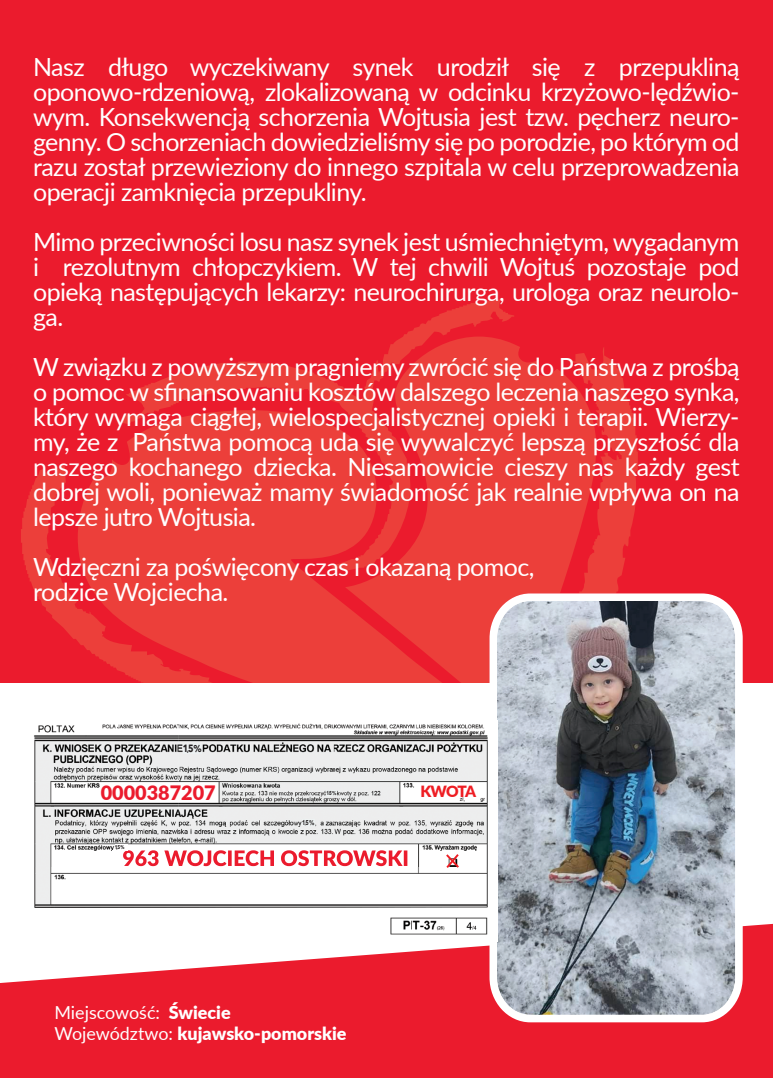
<style>
.page{position:relative;width:773px;height:1078px;background:#fff}
.page>*{position:absolute;margin:0;border:0;box-sizing:border-box;transform-origin:0 0}
.t1{font:25px/25px "Lato";letter-spacing:-.025em;color:#fff;text-align:justify}
.t2{font:900 19.75px "Lato";color:#eb1b2d}
.t3{font:900 18px/21.5px "Lato";color:#fff}
.t4{font:900 15.5px "Lato";letter-spacing:-.07em;color:#ee1d23}
.t5{font:700 10.5px "Avenir Next LT Pro";color:#231f20;scale:.81 1}
.t6{font:700 7px "Arial";color:#231f20;scale:.81 1}
.t7{font:700 5.75px "Arial";color:#231f20;scale:.81 1}
.t8{font:700 5.5px "Avenir Next LT Pro";color:#231f20;scale:.81 1}
.s1{font-size:8.25px}
.s2{font-size:9.75px}
.s3{font-size:4.5px}
.s4{font-size:5.5px}
.s5{font-size:6.5px}
.s6{font-weight:400}
</style>
<div class="page">
<div style="left:0;top:0;width:772px;height:785px;background:#eb1b2d"></div>
<svg style="left:21px;top:299px;width:616px;height:384px"></svg>
<svg style="left:78px;top:410px;width:365px;height:273px;fill:#ec3f3a"></svg>
<div style="left:0;top:683px;width:772px;height:322px;background:#fff"></div>
<svg style="left:0;top:924px;width:772px;height:153px;background:#ed3a4a"></svg>
<img style="left:489px;top:593px;width:253px;height:429px">
<img style="left:23px;top:720px;width:483px;height:221px">
<img style="left:113px;top:850px;width:294px;height:15px">
<div style="left:183px;top:743px;width:19px;height:10px;background:#edf1f2"></div>
<svg style="left:446px;top:853px;width:13px;height:14px"></svg>
<div style="left:302px;top:819px;width:12px;height:6px;background:#eef2f2"></div>
<div style="left:326px;top:789px;width:10px;height:6px;background:#eef2f2"></div>
<div style="left:115px;top:843px;width:12px;height:7px;background:#fff"></div>
<p class="t1" style="left:33px;top:53px;width:708px">Nasz długo wyczekiwany synek urodził się z przepukliną oponowo-rdzeniową, zlokalizowaną w odcinku krzyżowo-lędźwio&shy;wym. Konsekwencją schorzenia Wojtusia jest tzw. pęcherz neuro&shy;genny. O schorzeniach dowiedzieliśmy się po porodzie, po którym od razu został przewieziony do innego szpitala w celu przeprowadzenia operacji zamknięcia przepukliny.</p>
<p class="t1" style="left:33px;top:228px;width:708px">Mimo przeciwności losu nasz synek jest uśmiechniętym, wygadanym i rezolutnym chłopczykiem. W tej chwili Wojtuś pozostaje pod opieką następujących lekarzy: neurochirurga, urologa oraz neurolo&shy;ga.</p>
<p class="t1" style="left:33px;top:353px;width:708px">W związku z powyższym pragniemy zwrócić się do Państwa z prośbą o pomoc w sfinansowaniu kosztów dalszego leczenia naszego synka, który wymaga ciągłej, wielospecjalistycznej opieki i terapii. Wierzy&shy;my, że z Państwa pomocą uda się wywalczyć lepszą przyszłość dla naszego kochanego dziecka. Niesamowicie cieszy nas każdy gest dobrej woli, ponieważ mamy świadomość jak realnie wpływa on na lepsze jutro Wojtusia.</p>
<p class="t1" style="left:33px;top:553px;width:503px">Wdzięczni za poświęcony czas i okazaną pomoc, rodzice Wojciecha.</p>
<p class="t5" style="left:183px;top:741px;width:25px">1 5<span class="s1">,</span> <span class="s2">%</span></p>
<p class="t2" style="left:101px;top:777px;width:117px">0000387207</p>
<p class="t4" style="left:420px;top:779px;width:57px">KWOTA</p>
<p class="t7" style="left:326px;top:788px;width:14px">1 5<span class="s3">,</span> <span class="s4">%</span></p>
<p class="t8" style="left:115px;top:843px;width:14px">1 5, %</p>
<p class="t6" style="left:302px;top:817px;width:17px">1 5<span class="s4">,</span> <span class="s5">%</span></p>
<p class="t3" style="left:54px;top:1000px;width:293px"><span class="s6">Miejscowość:</span> Świecie<br><span class="s6">Województwo:</span> kujawsko-pomorskie</p>
</div>
